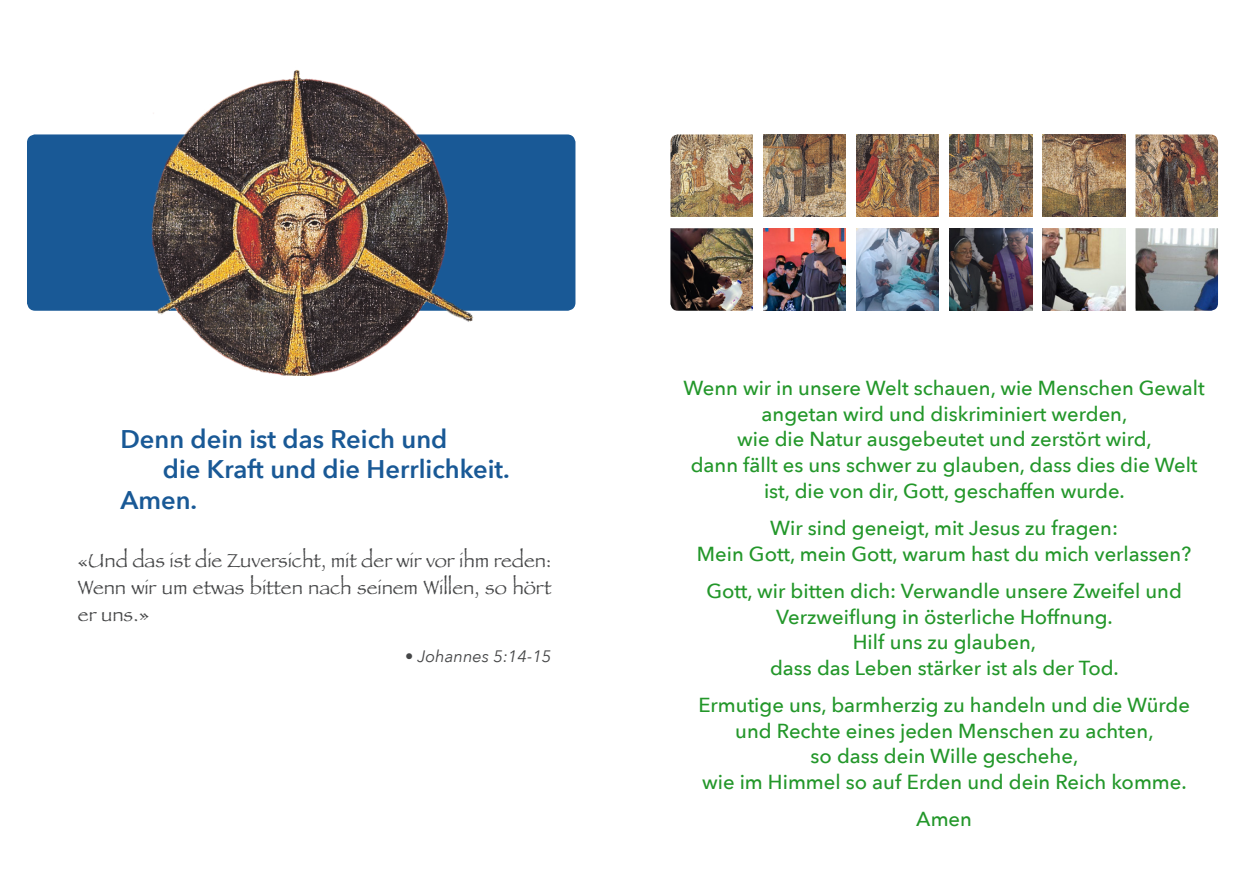
<style>
.page{position:relative;width:1259px;height:893px;background:#fff}
.page>*{position:absolute;margin:0;border:0;box-sizing:border-box;transform-origin:0 0}
.t1{font:600 25.5px "Avenir Next";color:#195996}
.Prayer{font:500 20.25px/25.5px "Avenir Next";color:#23972a;text-align:center}
.t2{font:20.25px/27px "Papyrus";color:#454647;text-align:justify}
.t3{font:italic 16.5px "Avenir Next";color:#454647}
</style>
<div class="page">
<div style="left:28px;top:135px;width:547px;height:175px;background:#195996;border-radius:8px"></div>
<div style="left:27px;top:134px;width:548px;height:177px;border:2px solid #195996;border-radius:8px"></div>
<img style="left:149px;top:70px;width:331px;height:305px">
<img style="left:1135px;top:134px;width:83px;height:83px">
<img style="left:1042px;top:134px;width:83px;height:83px">
<img style="left:949px;top:134px;width:83px;height:83px">
<img style="left:856px;top:134px;width:83px;height:83px">
<img style="left:763px;top:134px;width:83px;height:83px">
<img style="left:670px;top:134px;width:83px;height:83px">
<img style="left:1135px;top:228px;width:83px;height:83px">
<img style="left:1042px;top:228px;width:83px;height:83px">
<img style="left:949px;top:228px;width:83px;height:83px">
<img style="left:856px;top:228px;width:83px;height:83px">
<img style="left:763px;top:228px;width:83px;height:83px">
<img style="left:670px;top:228px;width:83px;height:83px">
<p class="t1" style="left:120px;top:417px;width:328px">Denn dein ist das Reich und</p>
<p class="t1" style="left:163px;top:448px;width:348px">die Kraft und die Herrlichkeit.</p>
<p class="t1" style="left:120px;top:478px;width:78px">Amen.</p>
<p class="t2" style="left:78px;top:547px;width:475px">«Und das ist die Zuversicht, mit der wir vor ihm reden:<br>Wenn wir um etwas bitten nach seinem Willen, so hört er uns.»</p>
<p class="t3" style="left:405px;top:642px;width:148px">• Johannes 5:14-15</p>
<p class="Prayer" style="left:683px;top:375px;width:523px">Wenn wir in unsere Welt schauen, wie Menschen Gewalt angetan wird und diskriminiert werden,</p>
<p class="Prayer" style="left:737px;top:426px;width:416px">wie die Natur ausgebeutet und zerstört wird,</p>
<p class="Prayer" style="left:691px;top:451px;width:508px">dann fällt es uns schwer zu glauben, dass dies die Welt ist, die von dir, Gott, geschaffen wurde.</p>
<p class="Prayer" style="left:770px;top:514px;width:349px">Wir sind geneigt, mit Jesus zu fragen:</p>
<p class="Prayer" style="left:697px;top:540px;width:496px">Mein Gott, mein Gott, warum hast du mich verlassen?</p>
<p class="Prayer" style="left:706px;top:577px;width:477px">Gott, wir bitten dich: Verwandle unsere Zweifel und<br>Verzweiflung in österliche Hoffnung.</p>
<p class="Prayer" style="left:853px;top:628px;width:185px">Hilf uns zu glauben,</p>
<p class="Prayer" style="left:770px;top:654px;width:350px">dass das Leben stärker ist als der Tod.</p>
<p class="Prayer" style="left:698px;top:691px;width:493px">Ermutige uns, barmherzig zu handeln und die Würde und Rechte eines jeden Menschen zu achten,</p>
<p class="Prayer" style="left:810px;top:742px;width:269px">so dass dein Wille geschehe,</p>
<p class="Prayer" style="left:702px;top:768px;width:486px">wie im Himmel so auf Erden und dein Reich komme.</p>
<p class="Prayer" style="left:916px;top:805px;width:57px">Amen</p>
</div>
